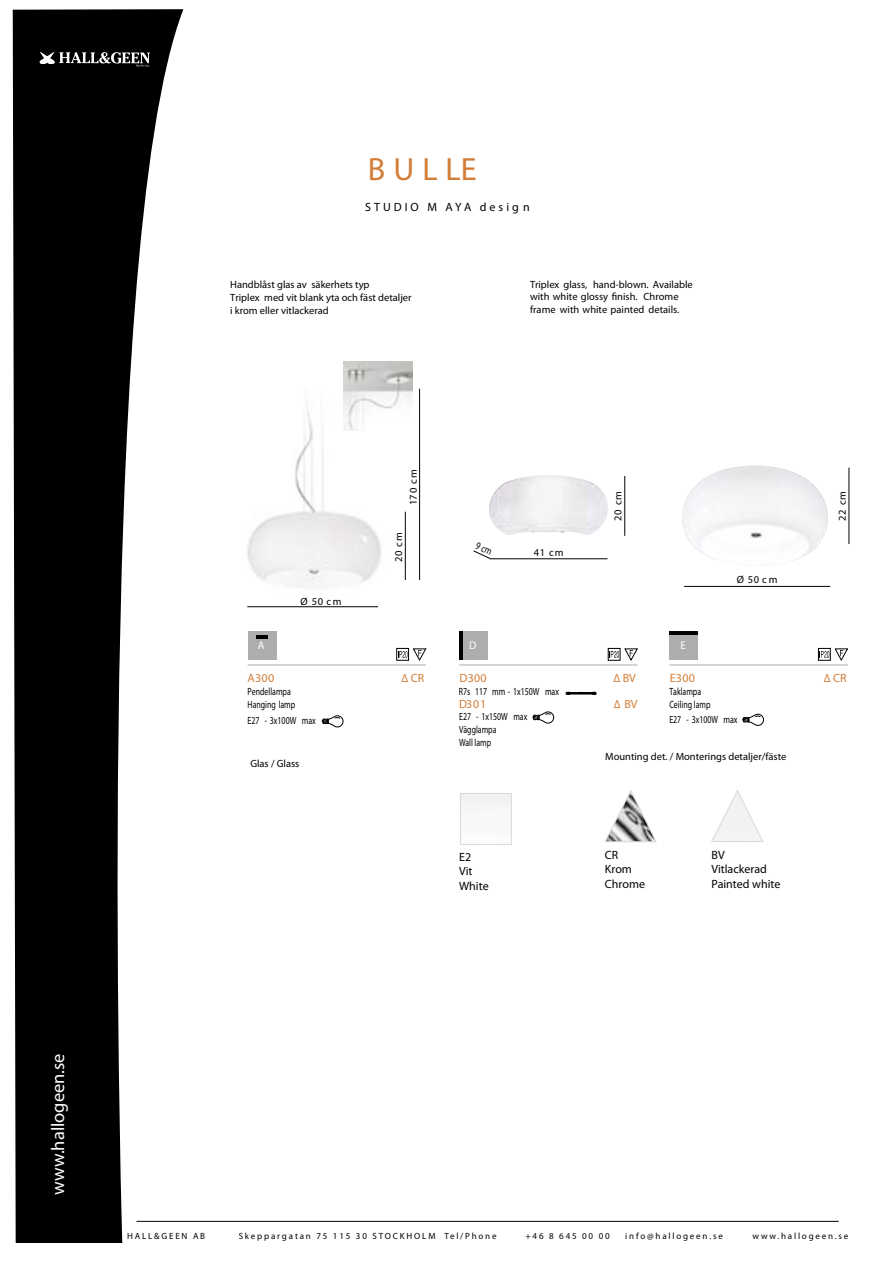
<style>
.page{position:relative;width:893px;height:1263px;background:#fff}
.page>*{position:absolute;margin:0;border:0;box-sizing:border-box;transform-origin:0 0}
.t1{font:700 32.25px "Trade Gothic LT Std";letter-spacing:.25em;color:#d47d37}
.t2{font:18.45px "Myriad Pro";color:#fff}
.t3{font:12px/14.4px "Trade Gothic LT Std";color:#000}
.t4{font:700 12px "Trade Gothic LT Std";letter-spacing:.025em;color:#d47d37}
.t5{font:12px "Trade Gothic LT Std";letter-spacing:.25em;color:#000}
.t6{font:700 12px "Trade Gothic LT Std";color:#000}
.t7{font:900 11.1px "Frutiger LT Std";color:#fff}
.t8{font:10.5px/12.6px "Trade Gothic LT Std";color:#000}
.t9{font:10.5px/12.6px "Trade Gothic LT Std";color:#000;scale:.75 1}
.t10{font:700 10.5px "Trade Gothic LT Std";color:#000}
.t11{font:300 10.5px "Helvetica Neue LT Std";letter-spacing:.095em;color:#000}
.t12{font:condensed 9px "Helvetica Neue";letter-spacing:.2em;color:#000}
.t13{font:700 condensed 9px "Helvetica Neue";letter-spacing:.2em;color:#000}
</style>
<div class="page">
<img style="left:489px;top:475px;width:119px;height:60px">
<hr style="left:459px;top:665px;width:178px;height:1px;background:#acadaf">
<div style="left:459px;top:631px;width:29px;height:29px;background:#acadaf"></div>
<hr style="left:459px;top:631px;width:4px;height:29px;background:#000">
<svg style="left:609px;top:648px;width:29px;height:13px"></svg>
<div style="left:608px;top:648px;width:12px;height:12px;border:1px solid #000"></div>
<hr style="left:490px;top:558px;width:117px;height:1px;background:#000">
<hr style="left:624px;top:476px;width:1px;height:60px;background:#000">
<img style="left:682px;top:465px;width:146px;height:96px">
<hr style="left:669px;top:665px;width:179px;height:1px;background:#acadaf">
<div style="left:669px;top:631px;width:29px;height:29px;background:#acadaf"></div>
<hr style="left:669px;top:631px;width:29px;height:4px;background:#000">
<svg style="left:820px;top:648px;width:28px;height:13px"></svg>
<div style="left:818px;top:648px;width:12px;height:12px;border:1px solid #000"></div>
<hr style="left:684px;top:586px;width:146px;height:1px;background:#000">
<hr style="left:849px;top:468px;width:1px;height:76px;background:#000">
<svg style="left:743px;top:714px;width:21px;height:12px"></svg>
<svg style="left:533px;top:712px;width:21px;height:11px"></svg>
<svg style="left:604px;top:790px;width:53px;height:52px"></svg>
<svg style="left:711px;top:790px;width:53px;height:52px"></svg>
<div style="left:460px;top:793px;width:52px;height:52px;border:1px solid #d8d9db"></div>
<img style="left:247px;top:408px;width:134px;height:231px">
<hr style="left:248px;top:665px;width:178px;height:1px;background:#acadaf">
<div style="left:248px;top:631px;width:28px;height:29px;background:#acadaf"></div>
<hr style="left:256px;top:635px;width:12px;height:4px;background:#000">
<svg style="left:398px;top:648px;width:28px;height:13px"></svg>
<div style="left:396px;top:648px;width:13px;height:12px;border:1px solid #000"></div>
<hr style="left:247px;top:606px;width:131px;height:1px;background:#000">
<hr style="left:405px;top:512px;width:1px;height:68px;background:#000">
<hr style="left:419px;top:389px;width:1px;height:191px;background:#000">
<img style="left:343px;top:361px;width:69px;height:70px">
<svg style="left:322px;top:715px;width:21px;height:12px"></svg>
<svg style="left:566px;top:692px;width:30px;height:3px"></svg>
<svg style="left:13px;top:9px;width:170px;height:1234px;fill:#000"></svg>
<svg style="left:39px;top:51px;width:111px;height:16px"></svg>
<hr style="left:137px;top:1221px;width:702px;height:1px;background:#000">
<svg style="left:473px;top:550px;width:19px;height:9px"></svg>
<h1 class="t1" style="left:368px;top:150px;width:110px">BULLE</h1>
<p class="t5" style="left:365px;top:199px;width:166px">STUDIO M AYA desig n</p>
<p class="t8" style="left:230px;top:278px;width:183px">Handblåst glas av säkerhets typ<br>Triplex med vit blank yta och fäst detaljer i krom eller vitlackerad</p>
<p class="t8" style="left:530px;top:278px;width:164px">Triplex glass, hand-blown. Available with white glossy finish. Chrome frame with white painted details.</p>
<p class="t11" style="left:407px;top:505px;width:37px;rotate:-90deg">170 cm</p>
<p class="t7" style="left:258px;top:639px;width:8px">A</p>
<p class="t11" style="left:301px;top:594px;width:43px">Ø 50cm</p>
<p class="t11" style="left:392px;top:562px;width:31px;rotate:-90deg">20 cm</p>
<p class="t4" style="left:248px;top:671px;width:28px">A300</p>
<p class="t4" style="left:401px;top:671px;width:24px">∆ CR</p>
<p class="t9" style="left:248px;top:685px;width:65px">Pendellampa<br>Hanging lamp</p>
<p class="t9" style="left:248px;top:714px;width:92px">E27 - 3x100W max</p>
<p class="t10" style="left:250px;top:757px;width:51px">Glas / Glass</p>
<p class="t7" style="left:469px;top:639px;width:9px">D</p>
<p class="t11" style="left:534px;top:546px;width:31px">41 cm</p>
<p class="t11" style="left:612px;top:521px;width:31px;rotate:-90deg">20 cm</p>
<p class="t7" style="left:680px;top:639px;width:7px">E</p>
<p class="t11" style="left:737px;top:573px;width:42px">Ø 50cm</p>
<p class="t11" style="left:836px;top:521px;width:31px;rotate:-90deg">22 cm</p>
<p class="t4" style="left:459px;top:671px;width:29px">D300</p>
<p class="t4" style="left:613px;top:671px;width:24px">∆ BV</p>
<p class="t4" style="left:670px;top:671px;width:27px">E300</p>
<p class="t4" style="left:824px;top:671px;width:24px">∆ CR</p>
<p class="t9" style="left:459px;top:685px;width:135px">R7s 117 mm - 1x150W max</p>
<p class="t4" style="left:459px;top:697px;width:29px">D301</p>
<p class="t9" style="left:459px;top:723px;width:51px">Vägglampa<br>Wall lamp</p>
<p class="t9" style="left:459px;top:710px;width:92px">E27 - 1x150W max</p>
<p class="t4" style="left:614px;top:697px;width:25px">∆ BV</p>
<p class="t9" style="left:669px;top:685px;width:56px">Taklampa<br>Ceiling lamp</p>
<p class="t9" style="left:669px;top:713px;width:92px">E27 - 3x100W max</p>
<p class="t10" style="left:605px;top:750px;width:183px">Mounting det. / Monterings detaljer/fäste</p>
<p class="t6" style="left:459px;top:850px;width:14px">E2</p>
<p class="t3" style="left:459px;top:864px;width:31px">Vit<br>White</p>
<p class="t6" style="left:605px;top:847px;width:15px">CR</p>
<p class="t3" style="left:605px;top:862px;width:42px">Krom<br>Chrome</p>
<p class="t6" style="left:711px;top:847px;width:15px">BV</p>
<p class="t3" style="left:711px;top:862px;width:71px">Vitlackerad<br>Painted white</p>
<h2 class="t2" style="left:47px;top:1195px;width:143px;rotate:-90deg">www.hallogeen.se</h2>
<p class="t12" style="left:127px;top:1230px;width:79px">HALL&amp;GEEN AB</p>
<p class="t12" style="left:239px;top:1230px;width:259px">Skeppargatan 75 115 30 STOCKHOLM Tel/Phone</p>
<p class="t13" style="left:525px;top:1230px;width:86px">+46 8 645 00 00</p>
<p class="t12" style="left:625px;top:1230px;width:99px">info@hallogeen.se</p>
<p class="t13" style="left:753px;top:1230px;width:97px">www.hallogeen.se</p>
</div>
